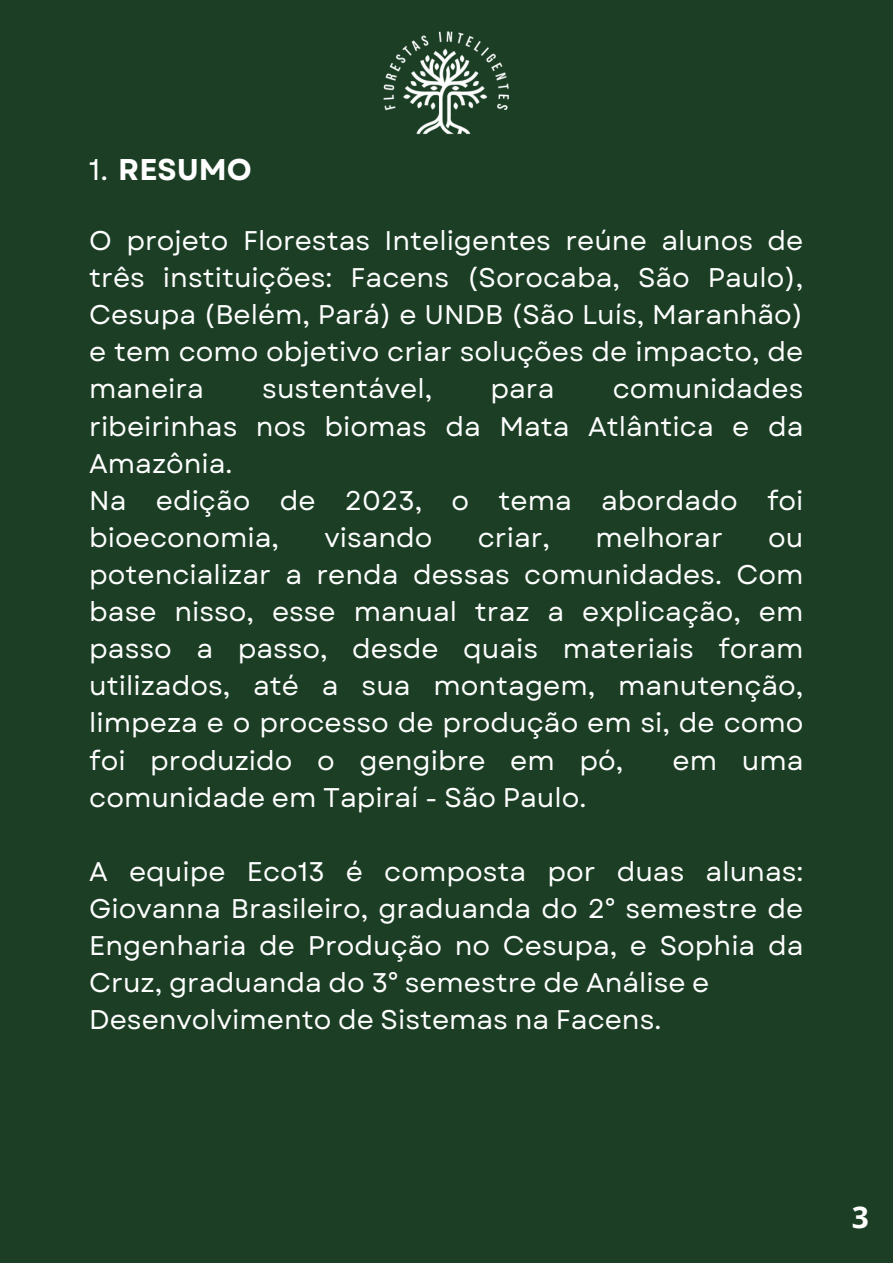
<style>
.page{position:relative;width:893px;height:1264px;background:#fff}
.page>*{position:absolute;margin:0;border:0;box-sizing:border-box;transform-origin:0 0}
.t1{font:700 30px "Garet";color:#fff}
.t2{font:700 30px "Open Sans";color:#fff}
.t3{font:27px/37px "Garet";color:#fff;text-align:justify}
.s1{font-weight:400}
</style>
<div class="page">
<div style="left:0;top:0;width:892px;height:1262px;background:#1b3e25"></div>
<img style="left:383px;top:31px;width:126px;height:104px">
<p class="t1" style="left:89px;top:148px;width:164px"><span class="s1">1.</span> RESUMO</p>
<p class="t3" style="left:89px;top:222px;width:715px">O projeto Florestas Inteligentes reúne alunos de três instituições: Facens (Sorocaba, São Paulo), Cesupa (Belém, Pará) e UNDB (São Luís, Maranhão) e tem como objetivo criar soluções de impacto, de maneira</p>
<p class="t3" style="left:262px;top:370px;width:171px">sustentável,</p>
<p class="t3" style="left:490px;top:370px;width:65px">para</p>
<p class="t3" style="left:89px;top:370px;width:715px;text-indent:523px">comunidades ribeirinhas nos biomas da Mata Atlântica e da Amazônia.</p>
<p class="t3" style="left:89px;top:482px;width:715px">Na edição de 2023, o tema abordado foi bioeconomia,</p>
<p class="t3" style="left:324px;top:519px;width:110px">visando</p>
<p class="t3" style="left:478px;top:519px;width:74px">criar,</p>
<p class="t3" style="left:595px;top:519px;width:129px">melhorar</p>
<p class="t3" style="left:89px;top:519px;width:715px;text-indent:678px">ou potencializar a renda dessas comunidades. Com base nisso, esse manual traz a explicação, em passo a passo, desde quais materiais foram utilizados, até a sua montagem, manutenção, limpeza e o processo de produção em si, de como foi produzido o gengibre em pó,</p>
<p class="t3" style="left:672px;top:741px;width:132px">em uma</p>
<p class="t3" style="left:89px;top:778px;width:498px">comunidade em Tapiraí - São Paulo.</p>
<p class="t3" style="left:89px;top:853px;width:715px">A equipe Eco13 é composta por duas alunas:<br>Giovanna Brasileiro, graduanda do 2° semestre de Engenharia de Produção no Cesupa, e Sophia da Cruz, graduanda do 3° semestre de Análise e</p>
<p class="t3" style="left:89px;top:1001px;width:573px">Desenvolvimento de Sistemas na Facens.</p>
<p class="t2" style="left:851px;top:1195px;width:19px">3</p>
</div>
